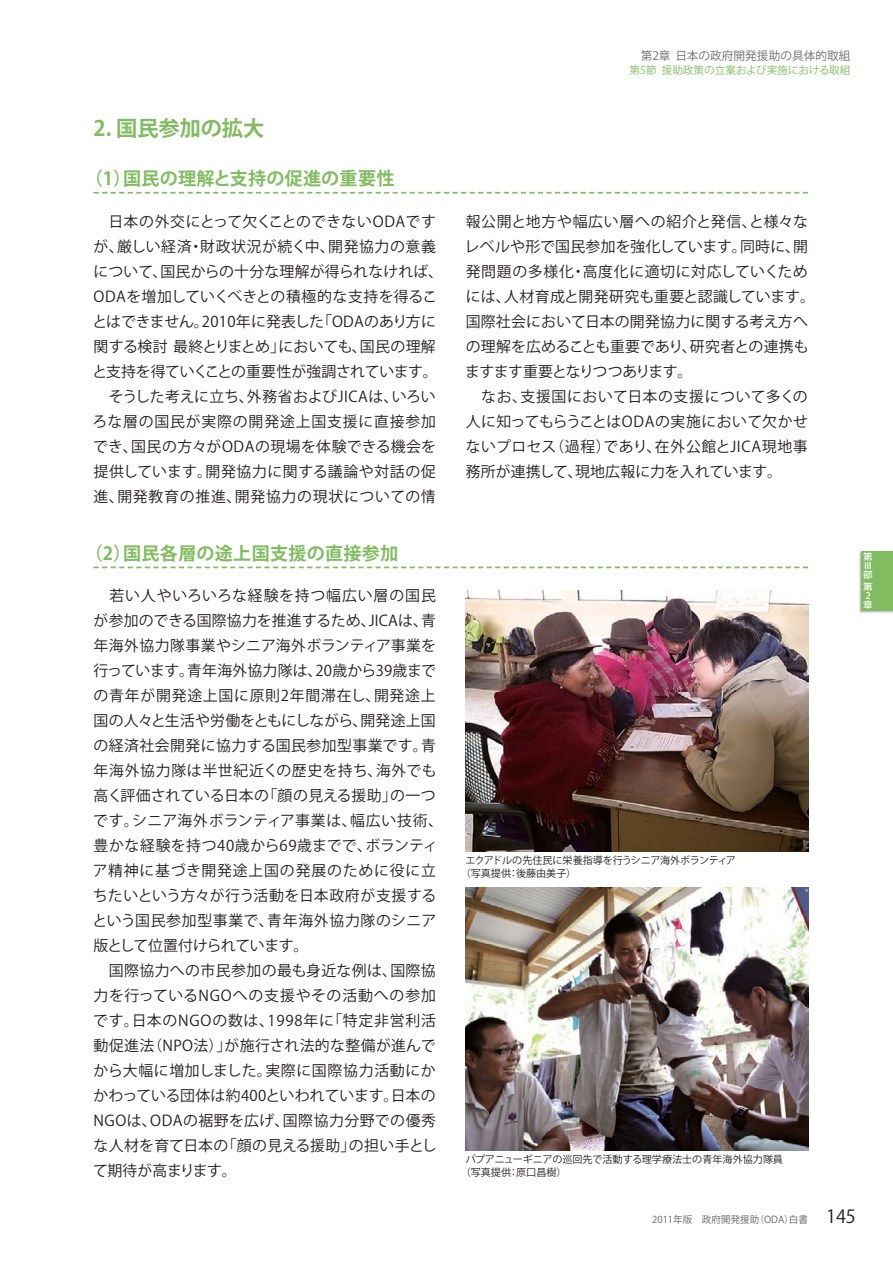
<style>
.page{position:relative;width:893px;height:1263px;background:#fff}
.page>*{position:absolute;margin:0;border:0;box-sizing:border-box;transform-origin:0 0}
.t1{font:21.3px "Koz Go Pro Bold 90 msp RKSJ H";color:#81bd60}
.t2{font:18px "Koz Go Pro Bold 90 msp RKSJ H";letter-spacing:.02em;color:#81bd60}
.t3{font:14.85px/25px "Koz Go Pro Regular 90 msp RKSJ H";letter-spacing:.02em;color:#231f20}
.t4{font:14.85px "Koz Go Pro Regular 90 msp RKSJ H";letter-spacing:.06em;color:#231f20}
.t5{font:11.7px "Koz Go Pro Regular 90 msp RKSJ H";color:#6d6e70}
.t6{font:10.65px "Koz Go Pro Regular 90 msp RKSJ H";color:#81bd60}
.t7{font:10.05px/12.8px "Koz Go Pro Regular 90 msp RKSJ H";color:#231f20}
.t8{font:9.6px "Koz Go Pro Regular 90 msp RKSJ H";color:#636466}
.t9{font:9.15px/9.1px "Koz Go Pro Medium 90 msp RKSJ V";color:#fff;scale:1.05 1}
.s1{font-size:18px;color:#231f20}
</style>
<div class="page">
<img style="left:859px;top:551px;width:34px;height:62px">
<div style="left:861px;top:551px;width:32px;height:59px;background:#81bd60"></div>
<svg style="left:94px;top:567px;width:714px;height:1px"></svg>
<img style="left:466px;top:887px;width:342px;height:263px">
<svg style="left:94px;top:192px;width:714px;height:2px"></svg>
<img style="left:466px;top:590px;width:342px;height:262px">
<p class="t5" style="left:641px;top:51px;width:211px">第2章 日本の政府開発援助の具体的取組</p>
<h1 class="t1" style="left:94px;top:120px;width:172px">2. 国民参加の拡大</h1>
<p class="t2" style="left:85px;top:172px;width:311px">（1）国民の理解と支持の促進の重要性</p>
<p class="t6" style="left:630px;top:66px;width:222px">第5節 援助政策の立案および実施における取組</p>
<p class="t3" style="left:92px;top:211px;width:352px">　日本の外交にとって欠くことのできないODAですが、厳しい経済・財政状況が続く中、開発協力の意義について、国民からの十分な理解が得られなければ、<br>ODAを増加していくべきとの積極的な支持を得ることはできません。2010年に発表した「ODAのあり方に関する検討 最終とりまとめ」においても、国民の理解と支持を得ていくことの重要性が強調されています。　そうした考えに立ち、外務省およびJICAは、いろいろな層の国民が実際の開発途上国支援に直接参加でき、国民の方々がODAの現場を体験できる機会を提供しています。開発協力に関する議論や対話の促進、開発教育の推進、開発協力の現状についての情</p>
<p class="t3" style="left:465px;top:211px;width:352px">報公開と地方や幅広い層への紹介と発信、と様々なレベルや形で国民参加を強化しています。同時に、開発問題の多様化・高度化に適切に対応していくためには、人材育成と開発研究も重要と認識しています。国際社会において日本の開発協力に関する考え方への理解を広めることも重要であり、研究者との連携もますます重要となりつつあります。<br>　なお、支援国において日本の支援について多くの人に知ってもらうことはODAの実施において欠かせないプロセス（過程）であり、在外公館とJICA現地事務所が連携して、現地広報に力を入れています。</p>
<p class="t2" style="left:85px;top:547px;width:315px">（2）国民各層の途上国支援の直接参加</p>
<p class="t9" style="left:863px;top:553px;width:10px">第<br>Ⅲ部</p>
<p class="t9" style="left:863px;top:583px;width:10px">第</p>
<p class="t4" style="left:94px;top:590px;width:344px">　若い人やいろいろな経験を持つ幅広い層の国民</p>
<p class="t9" style="left:863px;top:592px;width:10px">2章</p>
<p class="t3" style="left:92px;top:610px;width:352px">が参加のできる国際協力を推進するため、JICAは、青年海外協力隊事業やシニア海外ボランティア事業を行っています。青年海外協力隊は、20歳から39歳までの青年が開発途上国に原則2年間滞在し、開発途上国の人々と生活や労働をともにしながら、開発途上国の経済社会開発に協力する国民参加型事業です。青年海外協力隊は半世紀近くの歴史を持ち、海外でも高く評価されている日本の「顔の見える援助」の一つです。シニア海外ボランティア事業は、幅広い技術、豊かな経験を持つ40歳から69歳までで、ボランティア精神に基づき開発途上国の発展のために役に立ちたいという方々が行う活動を日本政府が支援するという国民参加型事業で、青年海外協力隊のシニア版として位置付けられています。<br>　国際協力への市民参加の最も身近な例は、国際協力を行っているNGOへの支援やその活動への参加です。日本のNGOの数は、1998年に「特定非営利活動促進法（NPO法）」が施行され法的な整備が進んでから大幅に増加しました。実際に国際協力活動にかかわっている団体は約400といわれています。日本の<br>NGOは、ODAの裾野を広げ、国際協力分野での優秀な人材を育て日本の「顔の見える援助」の担い手として期待が高まります。</p>
<p class="t7" style="left:461px;top:856px;width:277px;text-indent:5px">エクアドルの先住民に栄養指導を行うシニア海外ボランティア（写真提供：後藤由美子）</p>
<p class="t7" style="left:461px;top:1154px;width:324px;text-indent:5px">パプアニューギニアの巡回先で活動する理学療法士の青年海外協力隊員（写真提供：原口昌樹）</p>
<p class="t8" style="left:652px;top:1216px;width:205px">2011年版　政府開発援助（ODA）白書 <span class="s1">145</span></p>
</div>
